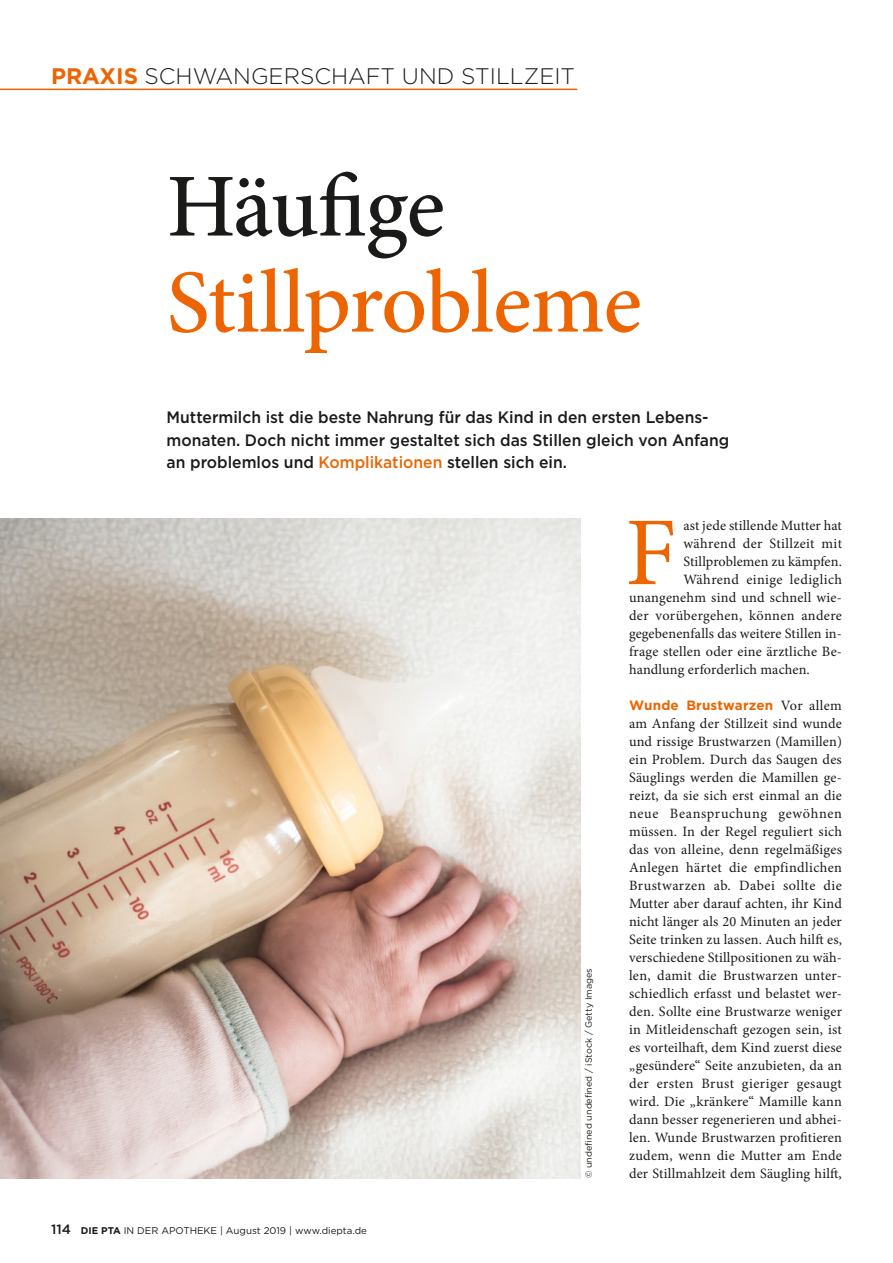
<style>
.page{position:relative;width:893px;height:1263px;background:#fff}
.page>*{position:absolute;margin:0;border:0;box-sizing:border-box;transform-origin:0 0}
.t1{font:97.35px "Minion Pro";color:#ec6502}
.t2{font:500 90px "Minion Pro";letter-spacing:-.015em;color:#ec6502}
.t3{font:500 90px "Minion Pro";letter-spacing:-.02em;color:#1a1a18}
.t4{font:300 22.5px "Gotham";color:#1a1a18}
.t5{font:500 16.5px/22.5px "Gotham";color:#1a1a18;scale:.95 1}
.t6{font:14.25px/18px "Minion Pro";letter-spacing:.015em;color:#1a1a18;text-align:justify}
.t7{font:700 13.5px "Gotham";letter-spacing:.01em;color:#ec6502}
.t8{font:9.75px "Gotham";color:#1a1a18}
.t9{font:9px "Gotham";color:#1a1a18}
.s1{font-weight:700;color:#ec6502}
.s2{color:#ec6502}
.s3{font-weight:500;font-size:13.5px}
.s4{font-weight:700}
.s5{font-family:"Minion Pro";font-weight:400;font-size:14.25px;color:#1a1a18}
</style>
<div class="page">
<hr style="left:0;top:89px;width:577px;height:1px;background:#ec6502">
<img style="left:0;top:518px;width:580px;height:660px">
<h3 class="t4" style="left:51px;top:62px;width:526px"><span class="s1">PRAXIS</span> SCHWANGERSCHAFT UND STILLZEIT</h3>
<h2 class="t3" style="left:167px;top:146px;width:280px">Häufige</h2>
<h2 class="t2" style="left:167px;top:242px;width:477px">Stillprobleme</h2>
<p class="t5" style="left:167px;top:406px;width:594px">Muttermilch ist die beste Nahrung für das Kind in den ersten Lebens&shy;monaten. Doch nicht immer gestaltet sich das Stillen gleich von Anfang an problemlos und <span class="s2">Komplikationen</span> stellen sich ein.</p>
<p class="t8" style="left:51px;top:1224px;width:318px"><span class="s3">114</span> <span class="s4">DIE PTA</span> IN DER APOTHEKE | August 2019 | www.diepta.de</p>
<p class="t9" style="left:583px;top:1178px;width:212px;rotate:-90deg">© undefined undefined / iStock / Getty Images</p>
<h1 class="t1" style="left:625px;top:488px;width:53px">F</h1>
<p class="t6" style="left:683px;top:517px;width:160px">ast jede stillende Mutter hat</p>
<p class="t6" style="left:683px;top:535px;width:160px">während der Stillzeit mit</p>
<p class="t6" style="left:683px;top:553px;width:160px">Stillproblemen zu kämpfen.</p>
<p class="t6" style="left:683px;top:571px;width:160px">Während einige lediglich</p>
<p class="t6" style="left:629px;top:589px;width:214px">unangenehm sind und schnell wie-</p>
<p class="t6" style="left:629px;top:607px;width:214px">der vorübergehen, können andere</p>
<p class="t6" style="left:629px;top:625px;width:214px">gegebenenfalls das weitere Stillen in-</p>
<p class="t6" style="left:629px;top:643px;width:214px">frage stellen oder eine ärztliche Be-</p>
<p class="t6" style="left:629px;top:661px;width:182px">handlung erforderlich machen.</p>
<p class="t7" style="left:629px;top:696px;width:214px">Wunde Brustwarzen <span class="s5">Vor allem</span></p>
<p class="t6" style="left:629px;top:715px;width:214px">am Anfang der Stillzeit sind wunde und rissige Brustwarzen (Mamillen) ein Problem. Durch das Saugen des Säuglings werden die Mamillen ge&shy;reizt, da sie sich erst einmal an die neue Beanspruchung gewöhnen müssen. In der Regel reguliert sich das von alleine, denn regelmäßiges Anlegen härtet die empfindlichen Brustwarzen ab. Dabei sollte die Mutter aber darauf achten, ihr Kind nicht länger als 20 Minuten an jeder Seite trinken zu lassen. Auch hilft es, verschiedene Stillpositionen zu wäh&shy;len, damit die Brustwarzen unter&shy;schiedlich erfasst und belastet wer&shy;den. Sollte eine Brustwarze weniger in Mitleidenschaft gezogen sein, ist es vorteilhaft, dem Kind zuerst diese „gesündere“ Seite anzubieten, da an der ersten Brust gieriger gesaugt wird. Die „kränkere“ Mamille kann dann besser regenerieren und abhei&shy;len. Wunde Brustwarzen profitieren zudem, wenn die Mutter am Ende der Stillmahlzeit dem Säugling hilft,</p>
</div>
